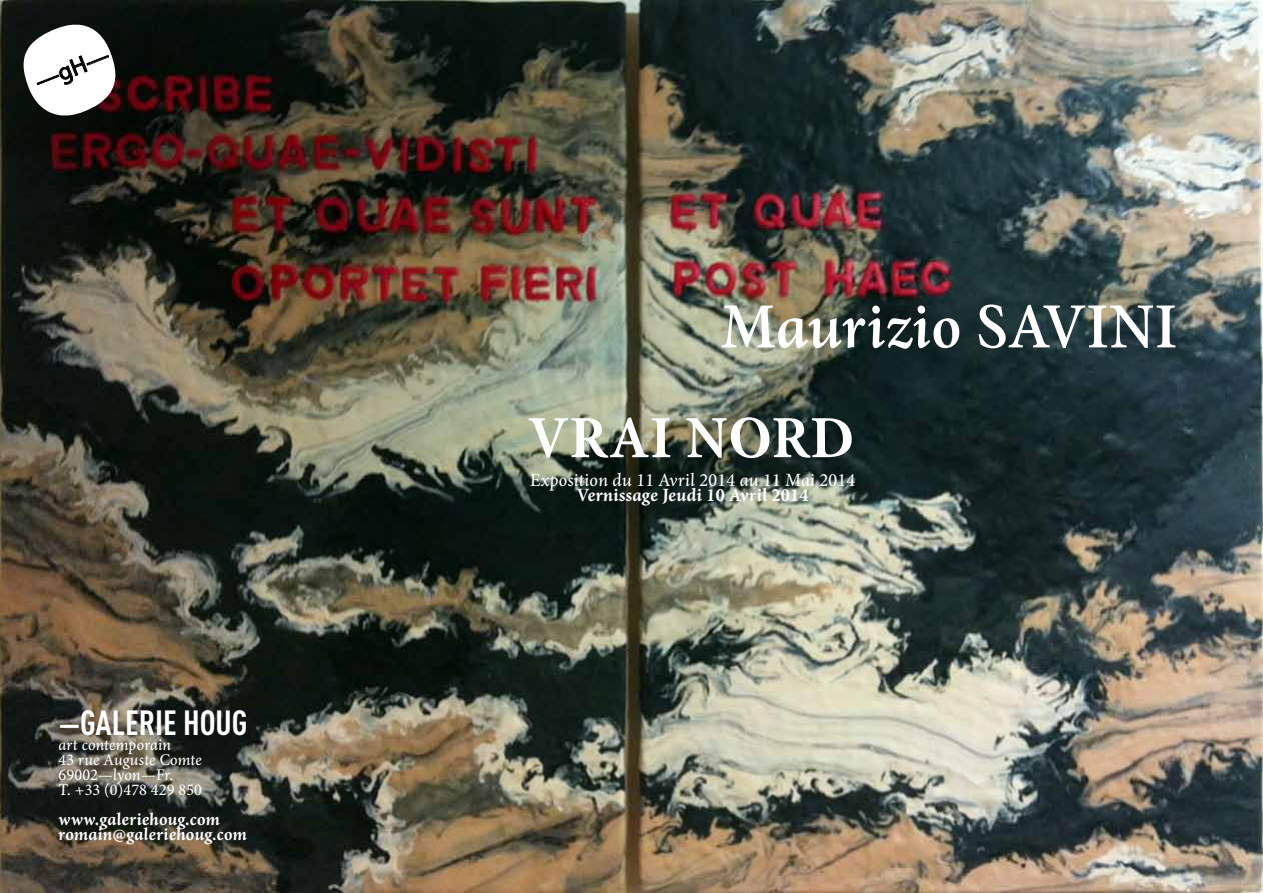
<style>
.page{position:relative;width:1263px;height:893px;background:#fff}
.page>*{position:absolute;margin:0;border:0;box-sizing:border-box;transform-origin:0 0}
.t1{font:italic 600 64.5px "Minion Pro";color:#fff}
.t2{font:italic 700 60px "Minion Pro";color:#fff}
.t3{font:34.5px "DIN Cond Bold Alternate";color:#fff}
.t4{font:24.15px "Myriad Pro";color:#000}
.t5{font:italic 500 18.75px "Minion Pro";color:#fff}
.t6{font:italic 700 18.75px "Minion Pro";letter-spacing:-.055em;color:#fff}
.t7{font:italic 700 18px/15px "Minion Pro";letter-spacing:-.225em;color:#fff}
.t8{font:italic 500 16.5px/15px "Minion Pro";color:#fff}
.s1{font-size:30px}
</style>
<div class="page">
<img style="left:0;top:0;width:1263px;height:893px">
<svg style="left:23px;top:24px;width:92px;height:92px"></svg>
<h3 class="t4" style="left:31px;top:68px;width:79px;rotate:-21deg">—gH—</h3>
<h3 class="t3" style="left:59px;top:701px;width:190px"><span class="s1">—</span>GALERIE HOUG</h3>
<p class="t8" style="left:59px;top:737px;width:149px">artcontemporain<br>43 rue Auguste Comte<br>69002—lyon—Fr.<br>T.+33 (0)478 429 850</p>
<p class="t7" style="left:59px;top:811px;width:194px">www.galeriehoug.com romain@galeriehoug.com</p>
<h1 class="t1" style="left:722px;top:282px;width:476px">MaurizioSAVINI</h1>
<h2 class="t2" style="left:530px;top:395px;width:344px">VraiNord</h2>
<p class="t5" style="left:530px;top:467px;width:331px">Exposition du 11 Avril2014 au 11 Mai2014</p>
<p class="t6" style="left:577px;top:481px;width:237px">Vernissage Jeudi10 Avril2014</p>
</div>
